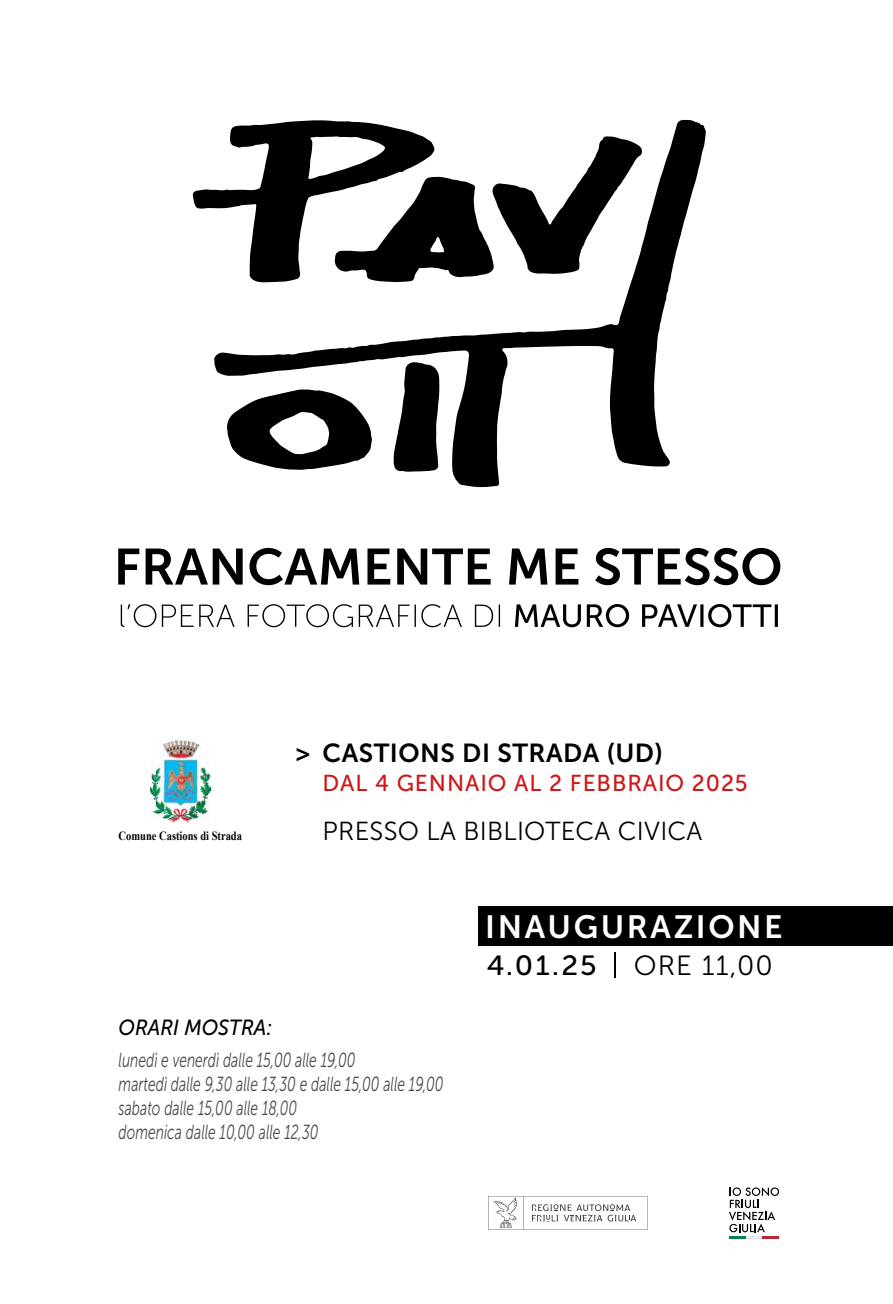
<style>
.page{position:relative;width:893px;height:1304px;background:#fff}
.page>*{position:absolute;margin:0;border:0;box-sizing:border-box;transform-origin:0 0}
.t1{font:32.1px "Museo Sans 700";letter-spacing:.08em;color:#fff}
.t2{font:27.7px "Museo Sans 300";letter-spacing:.04em;color:#000}
.t3{font:27.7px "Museo Sans 500";color:#000;scale:1.06 1}
.t4{font:26px "Museo Sans 300";letter-spacing:.01em;color:#000}
.t5{font:26px "Museo Sans 700";letter-spacing:.02em;color:#000}
.t6{font:23px "Museo Sans 500";letter-spacing:.04em;color:#cd1719}
.t7{font:italic 21.8px "Museo Sans 500";color:#000;scale:.92 1}
.t8{font:italic 20.3px/24px "Museo Sans 300";color:#4a4a49;scale:.68 1}
.t9{font:700 12.6px "Times New Roman";color:#000;scale:.84 1}
</style>
<div class="page">
<svg style="left:214px;top:120px;width:492px;height:367px"></svg>
<svg style="left:394px;top:362px;width:45px;height:110px"></svg>
<svg style="left:193px;top:120px;width:449px;height:163px"></svg>
<svg style="left:226px;top:389px;width:146px;height:81px"></svg>
<svg style="left:118px;top:548px;width:662px;height:37px"></svg>
<svg style="left:121px;top:604px;width:657px;height:23px"></svg>
<img style="left:151px;top:739px;width:59px;height:84px">
<div style="left:479px;top:906px;width:414px;height:40px;background:#000"></div>
<hr style="left:614px;top:952px;width:2px;height:26px;background:#000">
<svg style="left:729px;top:1187px;width:50px;height:45px"></svg>
<hr style="left:729px;top:1236px;width:50px;height:3px;background:#173d68">
<svg style="left:488px;top:1196px;width:160px;height:34px"></svg>
<p class="t5" style="left:296px;top:738px;width:369px">&gt; CASTIONS DI STRADA (UD)</p>
<p class="t6" style="left:323px;top:771px;width:427px">DAL 4 GENNAIO AL 2 FEBBRAIO 2025</p>
<p class="t9" style="left:119px;top:827px;width:148px">Comune Castions di Strada</p>
<p class="t4" style="left:323px;top:817px;width:381px">PRESSO LA BIBLIOTECA CIVICA</p>
<p class="t7" style="left:119px;top:1016px;width:168px">ORARI MOSTRA:</p>
<p class="t8" style="left:119px;top:1048px;width:480px">lunedì e venerdì dalle 15,00 alle 19,00<br>martedì dalle 9,30 alle 13,30 e dalle 15,00 alle 19,00 sabato dalle 15,00 alle 18,00<br>domenica dalle 10,00 alle 12,30</p>
<h1 class="t1" style="left:485px;top:909px;width:299px">INAUGURAZIONE</h1>
<h2 class="t3" style="left:487px;top:950px;width:105px">4.01.25</h2>
<h2 class="t2" style="left:634px;top:951px;width:141px">ORE 11,00</h2>
</div>
